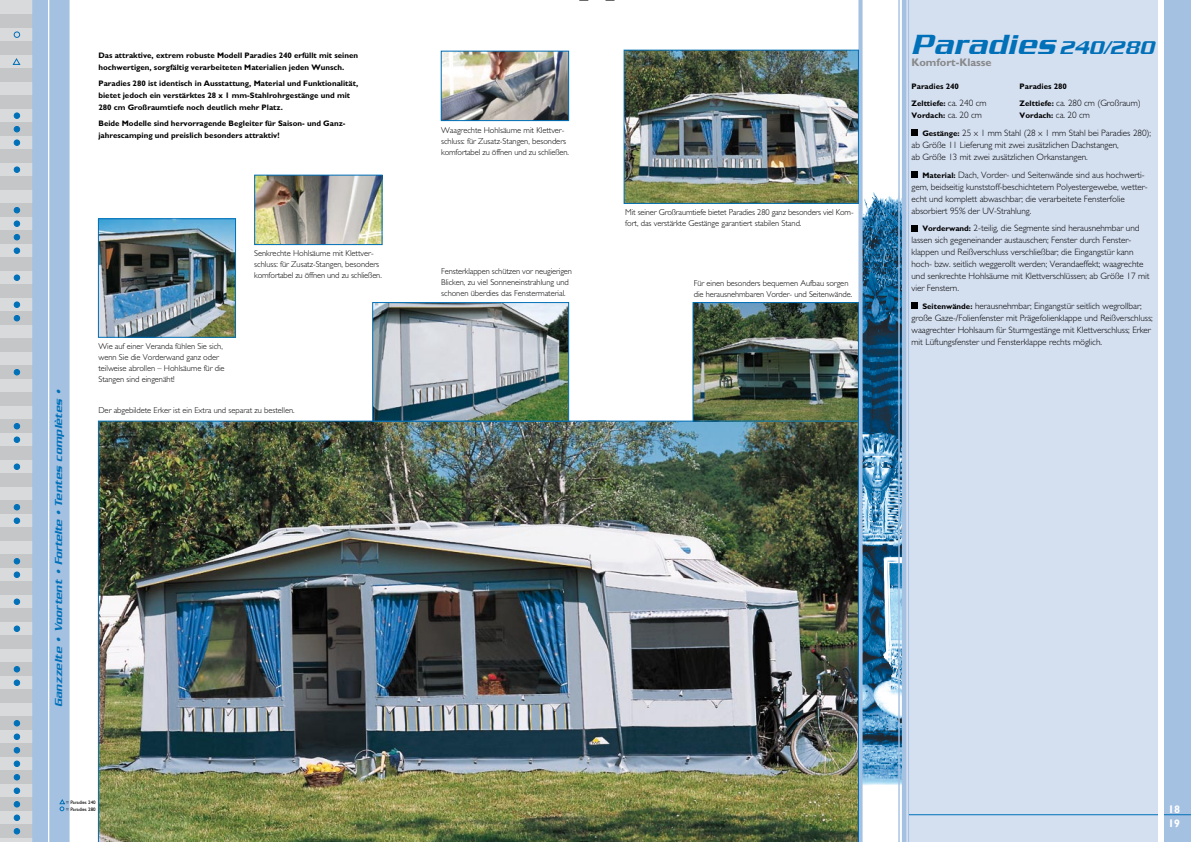
<style>
.page{position:relative;width:1191px;height:842px;background:#fff}
.page>*{position:absolute;margin:0;border:0;box-sizing:border-box;transform-origin:0 0}
.t1{font:italic 500 30px "Serpentine";color:#0070b8}
.t2{font:italic 500 11px "Serpentine";color:#0070b8}
.t3{font:700 11px "M Gill Sans";color:#878889}
.t4{font:700 11px/14px "M Gill Sans";color:#fff}
.t5{font:300 9.2px/12px "M Gill Sans";letter-spacing:-.005em;color:#000}
.t6{font:300 8.5px/11px "M Gill Sans";letter-spacing:-.005em;color:#000}
.t7{font:700 8px/12px "M Gill Sans";color:#000}
.t8{font:5px/7px "M Gill Sans";letter-spacing:-.005em;color:#000}
.s1{font-size:20px}
.s2{font-weight:300;font-size:9.2px}
.s3{font-weight:700;font-size:8px}
</style>
<div class="page">
<div style="left:0;top:0;width:33px;height:842px;background:#d9dadb"></div>
<div style="left:0;top:14px;width:33px;height:14px;background:#c5c6c8"></div>
<div style="left:0;top:41px;width:33px;height:14px;background:#c5c6c8"></div>
<div style="left:0;top:68px;width:33px;height:14px;background:#c5c6c8"></div>
<div style="left:0;top:95px;width:33px;height:14px;background:#c5c6c8"></div>
<div style="left:0;top:122px;width:33px;height:14px;background:#c5c6c8"></div>
<div style="left:0;top:149px;width:33px;height:14px;background:#c5c6c8"></div>
<div style="left:0;top:176px;width:33px;height:14px;background:#c5c6c8"></div>
<div style="left:0;top:203px;width:33px;height:14px;background:#c5c6c8"></div>
<div style="left:0;top:230px;width:33px;height:14px;background:#c5c6c8"></div>
<div style="left:0;top:257px;width:33px;height:14px;background:#c5c6c8"></div>
<div style="left:0;top:284px;width:33px;height:14px;background:#c5c6c8"></div>
<div style="left:0;top:311px;width:33px;height:14px;background:#c5c6c8"></div>
<div style="left:0;top:338px;width:33px;height:14px;background:#c5c6c8"></div>
<div style="left:0;top:365px;width:33px;height:14px;background:#c5c6c8"></div>
<div style="left:0;top:392px;width:33px;height:14px;background:#c5c6c8"></div>
<div style="left:0;top:419px;width:33px;height:14px;background:#c5c6c8"></div>
<div style="left:0;top:446px;width:33px;height:14px;background:#c5c6c8"></div>
<div style="left:0;top:473px;width:33px;height:14px;background:#c5c6c8"></div>
<div style="left:0;top:500px;width:33px;height:14px;background:#c5c6c8"></div>
<div style="left:0;top:527px;width:33px;height:14px;background:#c5c6c8"></div>
<div style="left:0;top:554px;width:33px;height:14px;background:#c5c6c8"></div>
<div style="left:0;top:581px;width:33px;height:14px;background:#c5c6c8"></div>
<div style="left:0;top:608px;width:33px;height:14px;background:#c5c6c8"></div>
<div style="left:0;top:635px;width:33px;height:14px;background:#c5c6c8"></div>
<div style="left:0;top:662px;width:33px;height:14px;background:#c5c6c8"></div>
<div style="left:0;top:689px;width:33px;height:14px;background:#c5c6c8"></div>
<div style="left:0;top:716px;width:33px;height:14px;background:#c5c6c8"></div>
<div style="left:0;top:743px;width:33px;height:14px;background:#c5c6c8"></div>
<div style="left:0;top:770px;width:33px;height:14px;background:#c5c6c8"></div>
<div style="left:0;top:797px;width:33px;height:14px;background:#c5c6c8"></div>
<div style="left:0;top:824px;width:33px;height:14px;background:#c5c6c8"></div>
<img style="left:100px;top:220px;width:134px;height:116px">
<div style="left:98px;top:218px;width:138px;height:120px;border:1px solid #0070b8"></div>
<img style="left:98px;top:421px;width:490px;height:421px">
<img style="left:374px;top:304px;width:193px;height:115px">
<div style="left:372px;top:302px;width:197px;height:119px;border:1px solid #0070b8"></div>
<img style="left:256px;top:177px;width:124px;height:66px">
<div style="left:254px;top:175px;width:128px;height:70px;border:1px solid #0070b8"></div>
<img style="left:443px;top:53px;width:124px;height:66px">
<div style="left:441px;top:51px;width:128px;height:70px;border:1px solid #0070b8"></div>
<svg style="left:32px;top:0;width:38px;height:842px;background:#a8c3e3"></svg>
<svg style="left:14px;top:113px;width:6px;height:6px"></svg>
<svg style="left:14px;top:126px;width:6px;height:6px"></svg>
<svg style="left:14px;top:140px;width:6px;height:6px"></svg>
<svg style="left:14px;top:167px;width:6px;height:6px"></svg>
<svg style="left:14px;top:207px;width:6px;height:6px"></svg>
<svg style="left:14px;top:221px;width:6px;height:6px"></svg>
<svg style="left:14px;top:234px;width:6px;height:6px"></svg>
<svg style="left:14px;top:248px;width:6px;height:6px"></svg>
<svg style="left:14px;top:275px;width:6px;height:6px"></svg>
<svg style="left:14px;top:302px;width:6px;height:6px"></svg>
<svg style="left:14px;top:315px;width:6px;height:6px"></svg>
<svg style="left:14px;top:369px;width:6px;height:6px"></svg>
<svg style="left:14px;top:423px;width:6px;height:6px"></svg>
<svg style="left:14px;top:437px;width:6px;height:6px"></svg>
<svg style="left:14px;top:464px;width:6px;height:6px"></svg>
<svg style="left:14px;top:504px;width:6px;height:6px"></svg>
<svg style="left:14px;top:518px;width:6px;height:6px"></svg>
<svg style="left:14px;top:558px;width:6px;height:6px"></svg>
<svg style="left:14px;top:572px;width:6px;height:6px"></svg>
<svg style="left:14px;top:599px;width:6px;height:6px"></svg>
<svg style="left:14px;top:626px;width:6px;height:6px"></svg>
<svg style="left:14px;top:666px;width:6px;height:6px"></svg>
<svg style="left:14px;top:680px;width:6px;height:6px"></svg>
<svg style="left:14px;top:720px;width:6px;height:6px"></svg>
<svg style="left:14px;top:734px;width:6px;height:6px"></svg>
<svg style="left:14px;top:747px;width:6px;height:6px"></svg>
<svg style="left:14px;top:761px;width:6px;height:6px"></svg>
<svg style="left:14px;top:774px;width:6px;height:6px"></svg>
<svg style="left:14px;top:788px;width:6px;height:6px"></svg>
<svg style="left:14px;top:801px;width:6px;height:6px"></svg>
<svg style="left:12px;top:31px;width:9px;height:34px"></svg>
<svg style="left:14px;top:828px;width:6px;height:6px"></svg>
<svg style="left:14px;top:815px;width:6px;height:6px"></svg>
<div style="left:917px;top:0;width:241px;height:842px;background:#d4dff0"></div>
<div style="left:1164px;top:0;width:27px;height:842px;background:#a4c1e2"></div>
<hr style="left:909px;top:814px;width:282px;height:1px;background:#0070b8">
<div style="left:1158px;top:0;width:6px;height:842px;background:#fff"></div>
<img style="left:588px;top:421px;width:270px;height:421px">
<img style="left:626px;top:52px;width:230px;height:150px">
<div style="left:624px;top:50px;width:234px;height:154px;border:1px solid #0070b8"></div>
<img style="left:694px;top:304px;width:162px;height:115px">
<div style="left:692px;top:302px;width:166px;height:119px;border:1px solid #0070b8"></div>
<svg style="left:858px;top:0;width:59px;height:842px"></svg>
<p class="t7" style="left:98px;top:49px;width:261px">Das attraktive, extrem robuste Modell Paradies 240 erfüllt mit seinen hochwertigen, sorgfältig verarbeiteten Materialien jeden Wunsch.</p>
<p class="t7" style="left:98px;top:77px;width:261px">Paradies 280 ist identisch in Ausstattung, Material und Funktionalität, bietet jedoch ein verstärktes 28 x 1 mm-Stahlrohrgestänge und mit<br>280 cm Großraumtiefe noch deutlich mehr Platz.</p>
<p class="t7" style="left:98px;top:117px;width:249px">Beide Modelle sind hervorragende Begleiter für Saison- und Ganz&shy;jahrescamping und preislich besonders attraktiv!</p>
<p class="t2" style="left:52px;top:707px;width:322px;rotate:-90deg">Ganzzelte • Voortent • Fortelte • Tentes complètes •</p>
<p class="t6" style="left:98px;top:341px;width:128px">Wie auf einer Veranda fühlen Sie sich, wenn Sie die Vorderwand ganz oder teilweise abrollen – Hohlsäume für die Stangen sind eingenäht!</p>
<p class="t6" style="left:254px;top:248px;width:129px">Senkrechte Hohlsäume mit Klettver&shy;schluss: für Zusatz-Stangen, besonders komfortabel zu öffnen und zu schließen.</p>
<p class="t6" style="left:98px;top:405px;width:198px">Der abgebildete Erker ist ein Extra und separat zu bestellen.</p>
<p class="t8" style="left:66px;top:799px;width:31px">= Paradies 240 = Paradies 280</p>
<p class="t6" style="left:441px;top:124px;width:129px">Waagrechte Hohlsäume mit Klettver&shy;schluss: für Zusatz-Stangen, besonders komfortabel zu öffnen und zu schließen.</p>
<p class="t6" style="left:441px;top:266px;width:132px">Fensterklappen schützen vor neugierigen<br>Blicken, zu viel Sonneneinstrahlung und schonen überdies das Fenstermaterial.</p>
<p class="t6" style="left:625px;top:207px;width:230px">Mit seiner Großraumtiefe bietet Paradies 280 ganz besonders viel Kom&shy;fort, das verstärkte Gestänge garantiert stabilen Stand.</p>
<p class="t6" style="left:693px;top:278px;width:160px">Für einen besonders bequemen Aufbau sorgen die herausnehmbaren Vorder- und Seitenwände.</p>
<h1 class="t1" style="left:911px;top:28px;width:249px">Paradies<span class="s1">240/280</span></h1>
<p class="t3" style="left:911px;top:56px;width:82px">Komfort-Klasse</p>
<p class="t7" style="left:911px;top:80px;width:49px">Paradies 240</p>
<p class="t7" style="left:1019px;top:80px;width:49px">Paradies 280</p>
<p class="t7" style="left:911px;top:98px;width:77px">Zelttiefe: <span class="s2">ca. 240 cm</span></p>
<p class="t5" style="left:1019px;top:97px;width:123px"><span class="s3">Zelttiefe:</span> ca. 280 cm (Großraum)</p>
<p class="t7" style="left:911px;top:110px;width:72px">Vordach: <span class="s2">ca. 20 cm</span></p>
<p class="t7" style="left:1019px;top:110px;width:72px">Vordach: <span class="s2">ca. 20 cm</span></p>
<p class="t5" style="left:911px;top:127px;width:241px;text-indent:11px"><span class="s3">Gestänge:</span> 25 x 1 mm Stahl (28 x 1 mm Stahl bei Paradies 280); ab Größe 11 Lieferung mit zwei zusätzlichen Dachstangen,<br>ab Größe 13 mit zwei zusätzlichen Orkanstangen.</p>
<p class="t5" style="left:911px;top:169px;width:238px;text-indent:11px"><span class="s3">Material:</span> Dach, Vorder- und Seitenwände sind aus hochwerti&shy;gem, beidseitig kunststoff-beschichtetem Polyestergewebe, wetter&shy;echt und komplett abwaschbar; die verarbeitete Fensterfolie absorbiert 95% der UV-Strahlung.</p>
<p class="t5" style="left:911px;top:222px;width:239px;text-indent:11px"><span class="s3">Vorderwand:</span> 2-teilig, die Segmente sind herausnehmbar und lassen sich gegeneinander austauschen; Fenster durch Fenster&shy;klappen und Reißverschluss verschließbar; die Eingangstür kann hoch- bzw. seitlich weggerollt werden; Verandaeffekt; waagrechte und senkrechte Hohlsäume mit Klettverschlüssen; ab Größe 17 mit vier Fenstern.</p>
<p class="t5" style="left:911px;top:300px;width:243px;text-indent:11px"><span class="s3">Seitenwände:</span> herausnehmbar; Eingangstür seitlich wegrollbar; große Gaze-/Folienfenster mit Prägefolienklappe und Reißverschluss; waagrechter Hohlsaum für Sturmgestänge mit Klettverschluss; Erker mit Lüftungsfenster und Fensterklappe rechts möglich.</p>
<p class="t4" style="left:1168px;top:802px;width:14px">18<br>19</p>
</div>
